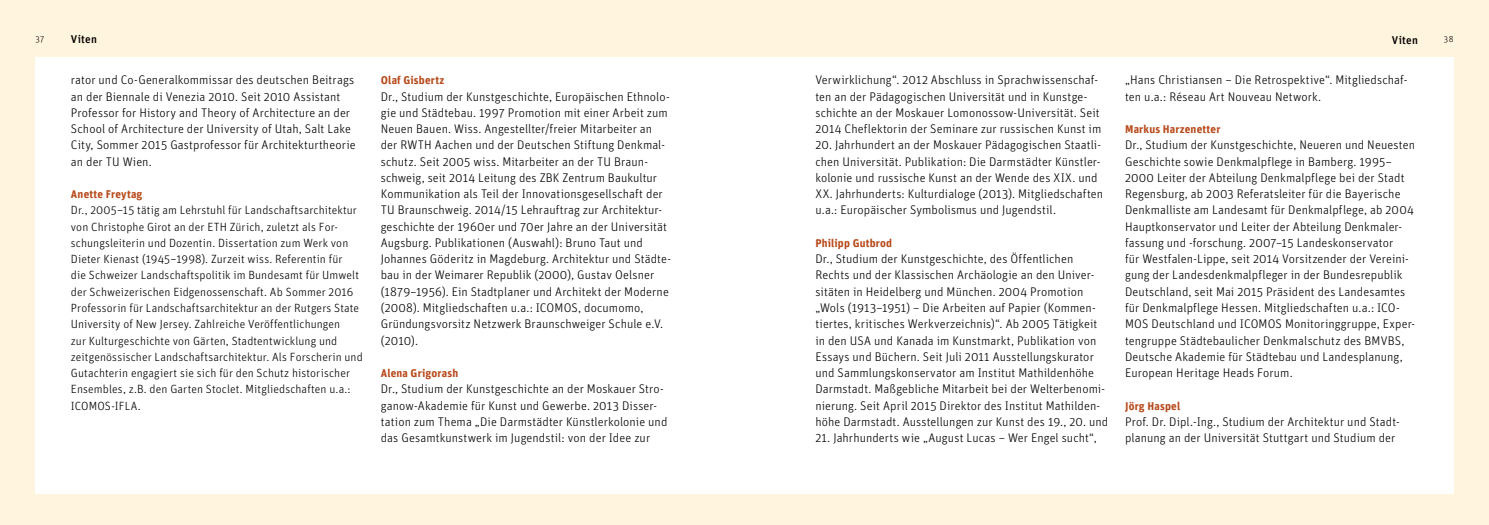
<style>
.page{position:relative;width:1489px;height:525px;background:#fff}
.page>*{position:absolute;margin:0;border:0;box-sizing:border-box;transform-origin:0 0}
.t1{font:300 12.5px/16.2px "Unit";letter-spacing:.005em;color:#000}
.t2{font:300 11.88px/16.2px "Unit";letter-spacing:.01em;color:#000}
.t3{font:700 11.25px "Unit";letter-spacing:.015em;color:#b84b1d}
.t4{font:500 11.25px "Unit";letter-spacing:.025em;color:#000}
.t5{font:300 8.75px "Unit";color:#000}
.s1{font-size:12.12px}
</style>
<div class="page">
<div style="left:0;top:0;width:1488px;height:524px;background:#fff4dd"></div>
<div style="left:35px;top:57px;width:1418px;height:436px;background:#fff"></div>
<p class="t5" style="left:35px;top:34px;width:10px">37</p>
<p class="t4" style="left:71px;top:33px;width:28px">Viten</p>
<p class="t4" style="left:1391px;top:33px;width:28px">Viten</p>
<p class="t5" style="left:1443px;top:34px;width:11px">38</p>
<p class="t1" style="left:71px;top:72px;width:286px">rator und Co-Generalkommissar des deutschen Beitrags an der Biennale di Venezia 2010. Seit 2010 Assistant Professor for History and Theory of Architecture an der School of Architecture der University of Utah, Salt Lake City, Sommer 2015 Gastprofessor für Architekturtheorie an der TU Wien.</p>
<p class="t3" style="left:71px;top:187px;width:73px">Anette Freytag</p>
<p class="t2" style="left:71px;top:202px;width:293px">Dr., 2005<span class="s1">–</span>15 tätig am Lehrstuhl für Landschaftsarchitektur von Christophe Girot an der ETH Zürich, zuletzt als For&shy;schungsleiterin und Dozentin. Dissertation zum Werk von Dieter Kienast (1945<span class="s1">–</span>1998). Zurzeit wiss. Referentin für<br>die Schweizer Landschaftspolitik im Bundesamt für Umwelt der Schweizerischen Eidgenossenschaft. Ab Sommer 2016<br>Professorin für Landschaftsarchitektur an der Rutgers State University of New Jersey. Zahlreiche Veröffentlichungen<br>zur Kulturgeschichte von Gärten, Stadtentwicklung und zeitgenössischer Landschaftsarchitektur. Als Forscherin und Gutachterin engagiert sie sich für den Schutz historischer Ensembles, z.B. den Garten Stoclet. Mitgliedschaften u.a.:<br>ICOMOS-IFLA.</p>
<p class="t1" style="left:815px;top:72px;width:287px">Verwirklichung“. 2012 Abschluss in Sprachwissenschaf&shy;ten an der Pädagogischen Universität und in Kunstge&shy;schichte an der Moskauer Lomonossow-Universität. Seit 2014 Cheflektorin der Seminare zur russischen Kunst im</p>
<p class="t1" style="left:815px;top:137px;width:289px">20. Jahrhundert an der Moskauer Pädagogischen Staatli&shy;chen Universität. Publikation: Die Darmstädter Künstler&shy;kolonie und russische Kunst an der Wende des XIX. und XX. Jahrhunderts: Kulturdialoge (2013). Mitgliedschaften u.a.: Europäischer Symbolismus und Jugendstil.</p>
<p class="t3" style="left:815px;top:236px;width:78px">Philipp Gutbrod</p>
<p class="t1" style="left:815px;top:250px;width:294px">Dr., Studium der Kunstgeschichte, des Öffentlichen Rechts und der Klassischen Archäologie an den Univer&shy;sitäten in Heidelberg und München. 2004 Promotion „Wols (1913<span class="s1">–</span>1951) – Die Arbeiten auf Papier (Kommen&shy;tiertes, kritisches Werkverzeichnis)“. Ab 2005 Tätigkeit in den USA und Kanada im Kunstmarkt, Publikation von Essays und Büchern. Seit Juli 2011 Ausstellungskurator und Sammlungskonservator am Institut Mathildenhöhe Darmstadt. Maßgebliche Mitarbeit bei der Welterbenomi&shy;nierung. Seit April 2015 Direktor des Institut Mathilden&shy;höhe Darmstadt. Ausstellungen zur Kunst des 19., 20. und</p>
<p class="t1" style="left:815px;top:429px;width:283px">21. Jahrhunderts wie „August Lucas – Wer Engel sucht“,</p>
<p class="t1" style="left:1124px;top:72px;width:284px">„Hans Christiansen – Die Retrospektive“. Mitgliedschaf&shy;ten u.a.: Réseau Art Nouveau Network.</p>
<p class="t3" style="left:1124px;top:122px;width:97px">Markus Harzenetter</p>
<p class="t1" style="left:1124px;top:137px;width:292px">Dr., Studium der Kunstgeschichte, Neueren und Neuesten Geschichte sowie Denkmalpflege in Bamberg. 1995<span class="s1">– </span>2000 Leiter der Abteilung Denkmalpflege bei der Stadt Regensburg, ab 2003 Referatsleiter für die Bayerische Denkmalliste am Landesamt für Denkmalpflege, ab 2004<br>Hauptkonservator und Leiter der Abteilung Denkmaler&shy;fassung und -forschung. 2007<span class="s1">–</span>15 Landeskonservator<br>für Westfalen-Lippe, seit 2014 Vorsitzender der Vereini&shy;gung der Landesdenkmalpfleger in der Bundesrepublik Deutschland, seit Mai 2015 Präsident des Landesamtes für Denkmalpflege Hessen. Mitgliedschaften u.a.: ICO-MOS Deutschland und ICOMOS Monitoringgruppe, Exper&shy;tengruppe Städtebaulicher Denkmalschutz des BMVBS, Deutsche Akademie für Städtebau und Landesplanung, European Heritage Heads Forum.</p>
<p class="t3" style="left:1124px;top:398px;width:57px">Jörg Haspel</p>
<p class="t1" style="left:1124px;top:413px;width:276px">Prof. Dr. Dipl.-Ing., Studium der Architektur und Stadt&shy;planung an der Universität Stuttgart und Studium der</p>
<p class="t3" style="left:381px;top:73px;width:65px">Olaf Gisbertz</p>
<p class="t1" style="left:381px;top:88px;width:290px">Dr., Studium der Kunstgeschichte, Europäischen Ethnolo&shy;gie und Städtebau. 1997 Promotion mit einer Arbeit zum Neuen Bauen. Wiss. Angestellter/freier Mitarbeiter an der RWTH Aachen und der Deutschen Stiftung Denkmal&shy;schutz. Seit 2005 wiss. Mitarbeiter an der TU Braun&shy;schweig, seit 2014 Leitung des ZBK Zentrum Baukultur Kommunikation als Teil der Innovationsgesellschaft der TU Braunschweig. 2014/15 Lehrauftrag zur Architektur&shy;geschichte der 1960er und 70er Jahre an der Universität Augsburg. Publikationen (Auswahl): Bruno Taut und Johannes Göderitz in Magdeburg. Architektur und Städte&shy;bau in der Weimarer Republik (2000), Gustav Oelsner (1879<span class="s1">–</span>1956). Ein Stadtplaner und Architekt der Moderne (2008). Mitgliedschaften u.a.: ICOMOS, documomo, Gründungsvorsitz Netzwerk Braunschweiger Schule e.V. (2010).</p>
<p class="t3" style="left:381px;top:366px;width:79px">Alena Grigorash</p>
<p class="t1" style="left:381px;top:380px;width:288px">Dr., Studium der Kunstgeschichte an der Moskauer Stro&shy;ganow-Akademie für Kunst und Gewerbe. 2013 Disser&shy;tation zum Thema „Die Darmstädter Künstlerkolonie und das Gesamtkunstwerk im Jugendstil: von der Idee zur</p>
</div>
